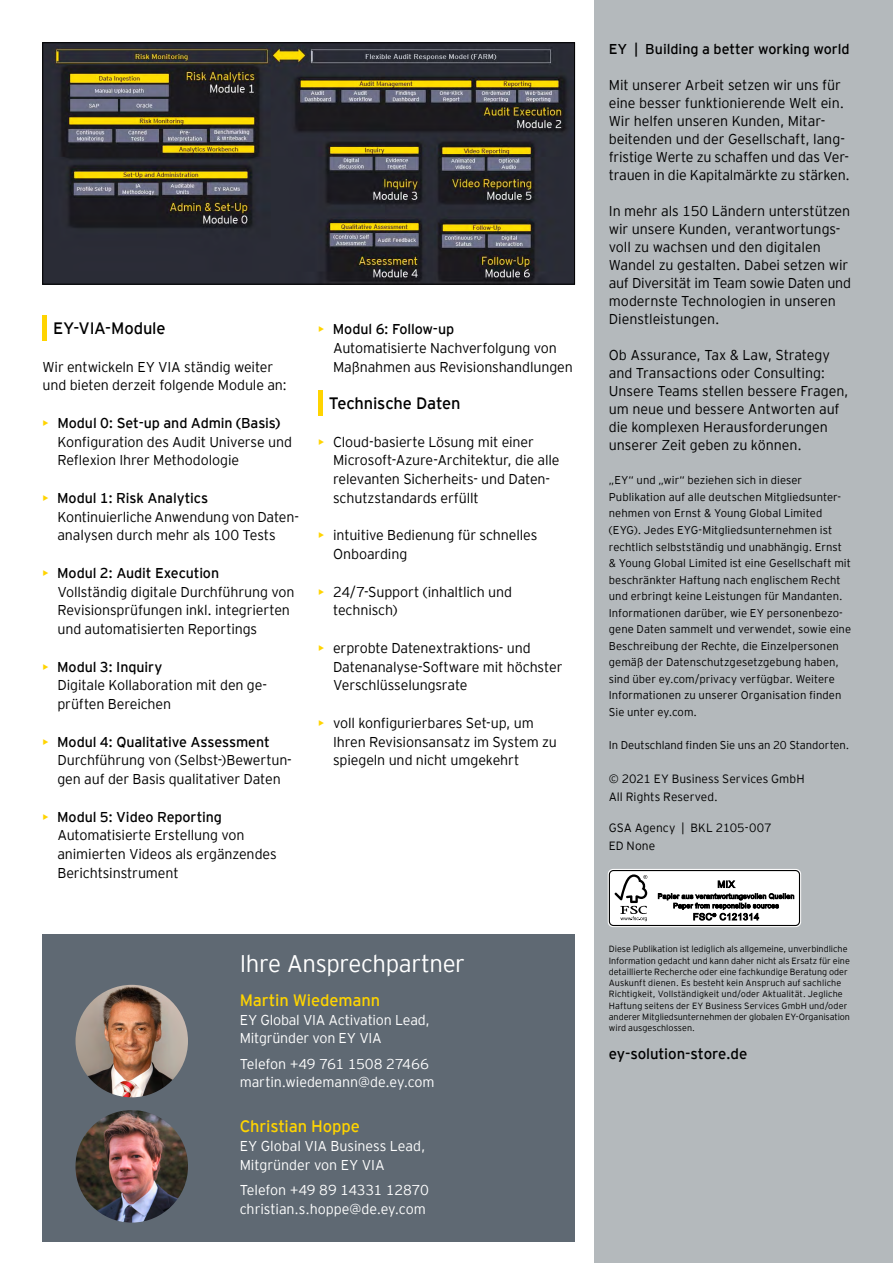
<style>
.page{position:relative;width:893px;height:1263px;background:#fff}
.page>*{position:absolute;margin:0;border:0;box-sizing:border-box;transform-origin:0 0}
.t1{font:300 24px "EY Interstate";letter-spacing:-.015em;color:#fff}
.t2{font:16.5px "EY Interstate";letter-spacing:-.01em;color:#ffd400}
.t3{font:16.5px "EY Interstate";letter-spacing:-.01em;color:#000}
.t4{font:15px "EY Interstate";letter-spacing:-.005em;color:#000}
.t5{font:300 14.25px/18.8px "EY Interstate";letter-spacing:-.01em;color:#000}
.t6{font:300 14.25px/18.8px "EY Interstate";letter-spacing:-.01em;color:#fff}
.t7{font:14.25px "EY Interstate";color:#000}
.t8{font:300 12px/18px "EY Interstate";letter-spacing:.005em;color:#000}
.t9{font:300 11.25px/16.5px "EY Interstate";letter-spacing:.005em;color:#000}
.t10{font:300 9px/11.2px "EY Interstate";color:#000}
.s1{font-weight:400;font-size:13.5px;color:#ffd400}
.s2{font-weight:400}
</style>
<div class="page">
<div style="left:595px;top:0;width:298px;height:1263px;background:#b4b9bc"></div>
<svg style="left:608px;top:869px;width:193px;height:58px"></svg>
<svg style="left:609px;top:870px;width:191px;height:56px;background:#cacaca"></svg>
<hr style="left:43px;top:315px;width:4px;height:26px;background:#ffd400">
<hr style="left:318px;top:390px;width:4px;height:26px;background:#ffd400">
<div style="left:43px;top:934px;width:532px;height:308px;background:#5f6973"></div>
<img style="left:75px;top:1110px;width:113px;height:112px;border-radius:56px">
<img style="left:75px;top:985px;width:113px;height:112px;border-radius:56px">
<img style="left:45px;top:45px;width:528px;height:237px">
<div style="left:43px;top:43px;width:532px;height:241px;border:1px solid #000"></div>
<p class="t3" style="left:53px;top:316px;width:114px">EY-VIA-Module</p>
<p class="t5" style="left:43px;top:356px;width:246px">Wir entwickeln EY VIA ständig weiter und bieten derzeit folgende Module an:</p>
<p class="t5" style="left:57px;top:413px;width:236px;text-indent:-15px"><span class="s1">•</span> <span class="s2">Modul 0: Set-up and Admin (Basis)<br></span>Konfiguration des Audit Universe und<br>Reflexion Ihrer Methodologie</p>
<p class="t5" style="left:57px;top:488px;width:243px;text-indent:-15px"><span class="s1">•</span> <span class="s2">Modul 1: Risk Analytics<br></span>Kontinuierliche Anwendung von Daten&shy;analysen durch mehr als 100 Tests</p>
<p class="t5" style="left:57px;top:563px;width:239px;text-indent:-15px"><span class="s1">•</span> <span class="s2">Modul 2: Audit Execution<br></span>Vollständig digitale Durchführung von Revisionsprüfungen inkl. integrierten und automatisierten Reportings</p>
<p class="t5" style="left:57px;top:656px;width:211px;text-indent:-15px"><span class="s1">•</span> <span class="s2">Modul 3: Inquiry<br></span>Digitale Kollaboration mit den ge&shy;prüften Bereichen</p>
<p class="t5" style="left:57px;top:731px;width:236px;text-indent:-15px"><span class="s1">•</span> <span class="s2">Modul 4: Qualitative Assessment<br></span>Durchführung von (Selbst-)Bewertun&shy;gen auf der Basis qualitativer Daten</p>
<p class="t5" style="left:57px;top:806px;width:221px;text-indent:-15px"><span class="s1">•</span> <span class="s2">Modul 5: Video Reporting<br></span>Automatisierte Erstellung von animierten Videos als ergänzendes<br>Berichtsinstrument</p>
<p class="t5" style="left:333px;top:319px;width:241px;text-indent:-15px"><span class="s1">•</span> <span class="s2">Modul 6: Follow-up<br></span>Automatisierte Nachverfolgung von<br>Maßnahmen aus Revisionshandlungen</p>
<p class="t3" style="left:329px;top:391px;width:133px">Technische Daten</p>
<p class="t5" style="left:333px;top:431px;width:228px;text-indent:-15px"><span class="s1">•</span> Cloud-basierte Lösung mit einer Microsoft-Azure-Architektur, die alle relevanten Sicherheits- und Daten&shy;schutzstandards erfüllt</p>
<p class="t5" style="left:333px;top:525px;width:206px;text-indent:-15px"><span class="s1">•</span> intuitive Bedienung für schnelles<br>Onboarding</p>
<p class="t5" style="left:333px;top:581px;width:180px;text-indent:-15px"><span class="s1">•</span> 24/7-Support (inhaltlich und technisch)</p>
<p class="t5" style="left:333px;top:638px;width:231px;text-indent:-15px"><span class="s1">•</span> erprobte Datenextraktions- und<br>Datenanalyse-Software mit höchster<br>Verschlüsselungsrate</p>
<p class="t5" style="left:333px;top:713px;width:225px;text-indent:-15px"><span class="s1">•</span> voll konfigurierbares Set-up, um<br>Ihren Revisionsansatz im System zu spiegeln und nicht umgekehrt</p>
<h1 class="t1" style="left:240px;top:946px;width:227px">Ihre Ansprechpartner</h1>
<p class="t2" style="left:240px;top:988px;width:142px">Martin Wiedemann</p>
<p class="t6" style="left:240px;top:1009px;width:192px">EY Global VIA Activation Lead,<br>Mitgründer von EY VIA</p>
<p class="t6" style="left:240px;top:1053px;width:196px">Telefon +49 761 1508 27466 martin.wiedemann@de.ey.com</p>
<p class="t2" style="left:240px;top:1115px;width:122px">Christian Hoppe</p>
<p class="t6" style="left:240px;top:1136px;width:187px">EY Global VIA Business Lead,<br>Mitgründer von EY VIA</p>
<p class="t6" style="left:240px;top:1179px;width:191px">Telefon +49 89 14331 12870 christian.s.hoppe@de.ey.com</p>
<p class="t7" style="left:609px;top:39px;width:242px">EY | Building a better working world</p>
<p class="t5" style="left:609px;top:75px;width:243px;line-height:18px">Mit unserer Arbeit setzen wir uns für eine besser funktionierende Welt ein.<br>Wir helfen unseren Kunden, Mitar&shy;beitenden und der Gesellschaft, lang&shy;fristige Werte zu schaffen und das Ver&shy;trauen in die Kapitalmärkte zu stärken.</p>
<p class="t5" style="left:609px;top:201px;width:244px;line-height:18px">In mehr als 150 Ländern unterstützen wir unsere Kunden, verantwortungs&shy;voll zu wachsen und den digitalen Wandel zu gestalten. Dabei setzen wir auf Diversität im Team sowie Daten und modernste Technologien in unseren Dienstleistungen.</p>
<p class="t5" style="left:609px;top:345px;width:241px;line-height:18px">Ob Assurance, Tax &amp; Law, Strategy and Transactions oder Consulting:<br>Unsere Teams stellen bessere Fragen, um neue und bessere Antworten auf die komplexen Herausforderungen unserer Zeit geben zu können.</p>
<p class="t9" style="left:609px;top:472px;width:244px">„EY“ und „wir“ beziehen sich in dieser Publikation auf alle deutschen Mitgliedsunter&shy;nehmen von Ernst &amp; Young Global Limited (EYG). Jedes EYG-Mitgliedsunternehmen ist rechtlich selbstständig und unabhängig. Ernst &amp; Young Global Limited ist eine Gesellschaft mit beschränkter Haftung nach englischem Recht und erbringt keine Leistungen für Mandanten.<br>Informationen darüber, wie EY personenbezo&shy;gene Daten sammelt und verwendet, sowie eine Beschreibung der Rechte, die Einzelpersonen gemäß der Datenschutzgesetzgebung haben, sind über ey.com/privacy verfügbar. Weitere Informationen zu unserer Organisation finden Sie unter ey.com.</p>
<p class="t9" style="left:609px;top:736px;width:242px">In Deutschland finden Sie uns an 20 Standorten.</p>
<p class="t8" style="left:609px;top:769px;width:197px">© 2021 EY Business Services GmbH<br>All Rights Reserved.</p>
<p class="t8" style="left:609px;top:818px;width:164px">GSA Agency | BKL 2105-007<br>ED None</p>
<p class="t10" style="left:609px;top:943px;width:243px">Diese Publikation ist lediglich als allgemeine, unverbindliche Information gedacht und kann daher nicht als Ersatz für eine detaillierte Recherche oder eine fachkundige Beratung oder Auskunft dienen. Es besteht kein Anspruch auf sachliche Richtigkeit, Vollständigkeit und/oder Aktualität. Jegliche Haftung seitens der EY Business Services GmbH und/oder anderer Mitgliedsunternehmen der globalen EY-Organisation wird ausgeschlossen.</p>
<p class="t4" style="left:609px;top:1043px;width:140px">ey-solution-store.de</p>
</div>
